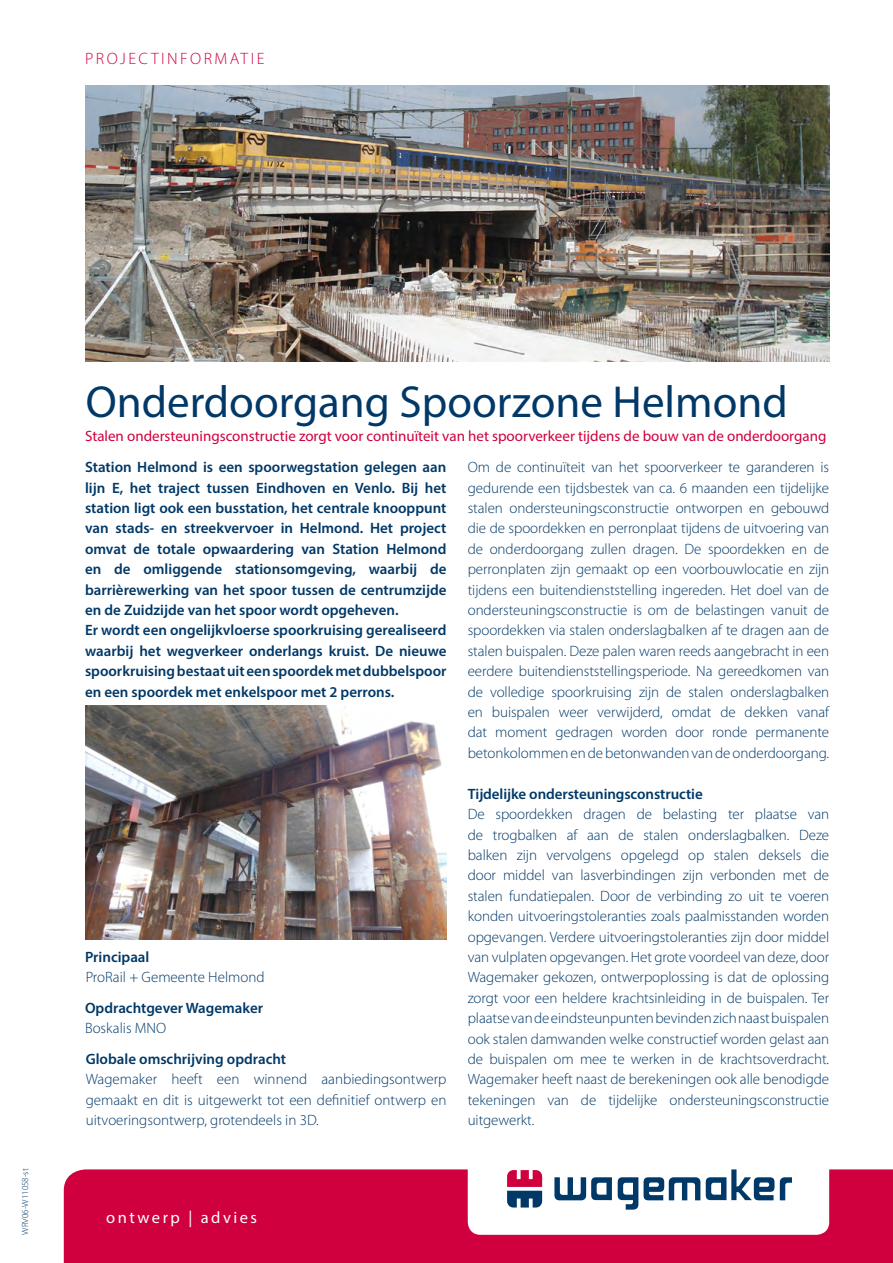
<style>
.page{position:relative;width:893px;height:1263px;background:#fff}
.page>*{position:absolute;margin:0;border:0;box-sizing:border-box;transform-origin:0 0}
.t1{font:45px "Myriad Pro";color:#003867}
.t2{font:300 16.5px "Myriad Pro";letter-spacing:.15em;color:#cf003d}
.t3{font:16.5px "Myriad Pro";letter-spacing:.15em;color:#fff}
.t4{font:300 15px/20.4px "Myriad Pro";letter-spacing:-.005em;color:#003867;text-align:justify}
.t5{font:600 15px/20.4px "Myriad Pro";color:#003867}
.t6{font:15px "Myriad Pro";color:#cf003d}
.t7{font:300 9px "Myriad Pro";color:#003867}
</style>
<div class="page">
<div style="left:64px;top:1169px;width:829px;height:94px;background:#cf003d"></div>
<div style="left:468px;top:1146px;width:361px;height:89px;background:#fff;border-radius:13px"></div>
<svg style="left:618px;top:1177px;width:20px;height:33px"></svg>
<svg style="left:644px;top:1177px;width:56px;height:23px"></svg>
<svg style="left:780px;top:1177px;width:12px;height:23px"></svg>
<svg style="left:554px;top:1177px;width:58px;height:23px"></svg>
<svg style="left:706px;top:1169px;width:68px;height:31px"></svg>
<svg style="left:507px;top:1170px;width:35px;height:37px"></svg>
<img style="left:85px;top:706px;width:361px;height:234px">
<img style="left:85px;top:85px;width:744px;height:276px">
<p class="t2" style="left:85px;top:49px;width:181px">PROJECTINFORMATIE</p>
<p class="t7" style="left:20px;top:1235px;width:68px;rotate:-90deg">WRV06-W11058-st</p>
<h1 class="t1" style="left:86px;top:374px;width:703px">Onderdoorgang Spoorzone Helmond</h1>
<p class="t6" style="left:85px;top:426px;width:743px">Stalen ondersteuningsconstructie zorgt voor continuïteit van het spoorverkeer tijdens de bouw van de onderdoorgang</p>
<p class="t5" style="left:85px;top:457px;width:363px">Station Helmond is een spoorwegstation gelegen aan lijn E, het traject tussen Eindhoven en Venlo. Bij het station ligt ook een busstation, het centrale knooppunt van stads- en streekvervoer in Helmond. Het project omvat de totale opwaardering van Station Helmond en de omliggende stationsomgeving, waarbij de barrièrewerking van het spoor tussen de centrumzijde en de Zuidzijde van het spoor wordt opgeheven.<br>Er wordt een ongelijkvloerse spoorkruising gerealiseerd waarbij het wegverkeer onderlangs kruist. De nieuwe spoorkruising bestaat uit een spoordek met dubbelspoor en een spoordek met enkelspoor met 2 perrons.</p>
<p class="t5" style="left:85px;top:946px;width:66px">Principaal</p>
<p class="t4" style="left:86px;top:967px;width:180px">ProRail + Gemeente Helmond</p>
<p class="t5" style="left:85px;top:997px;width:180px">Opdrachtgever Wagemaker</p>
<p class="t5" style="left:86px;top:1048px;width:202px">Globale omschrijving opdracht</p>
<p class="t4" style="left:85px;top:1018px;width:83px">Boskalis MNO</p>
<p class="t4" style="left:86px;top:1069px;width:362px">Wagemaker heeft een winnend aanbiedingsontwerp gemaakt en dit is uitgewerkt tot een definitief ontwerp en uitvoeringsontwerp, grotendeels in 3D.</p>
<p class="t4" style="left:468px;top:457px;width:363px">Om de continuïteit van het spoorverkeer te garanderen is gedurende een tijdsbestek van ca. 6 maanden een tijdelijke stalen ondersteuningsconstructie ontworpen en gebouwd die de spoordekken en perronplaat tijdens de uitvoering van de onderdoorgang zullen dragen. De spoordekken en de perronplaten zijn gemaakt op een voorbouwlocatie en zijn tijdens een buitendienststelling ingereden. Het doel van de ondersteuningsconstructie is om de belastingen vanuit de spoordekken via stalen onderslagbalken af te dragen aan de stalen buispalen. Deze palen waren reeds aangebracht in een eerdere buitendienststellingsperiode. Na gereedkomen van de volledige spoorkruising zijn de stalen onderslagbalken en buispalen weer verwijderd, omdat de dekken vanaf dat moment gedragen worden door ronde permanente betonkolommen en de betonwanden van de onderdoorgang.</p>
<p class="t5" style="left:468px;top:783px;width:236px">Tijdelijke ondersteuningsconstructie</p>
<p class="t4" style="left:468px;top:804px;width:363px">De spoordekken dragen de belasting ter plaatse van de trogbalken af aan de stalen onderslagbalken. Deze balken zijn vervolgens opgelegd op stalen deksels die door middel van lasverbindingen zijn verbonden met de stalen fundatiepalen. Door de verbinding zo uit te voeren konden uitvoeringstoleranties zoals paalmisstanden worden opgevangen. Verdere uitvoeringstoleranties zijn door middel van vulplaten opgevangen. Het grote voordeel van deze, door Wagemaker gekozen, ontwerpoplossing is dat de oplossing zorgt voor een heldere krachtsinleiding in de buispalen. Ter plaatse van de eindsteunpunten bevinden zich naast buispalen ook stalen damwanden welke constructief worden gelast aan de buispalen om mee te werken in de krachtsoverdracht.<br>Wagemaker heeft naast de berekeningen ook alle benodigde tekeningen van de tijdelijke ondersteuningsconstructie uitgewerkt.</p>
<p class="t3" style="left:106px;top:1207px;width:152px">ontwerp | advies</p>
</div>
